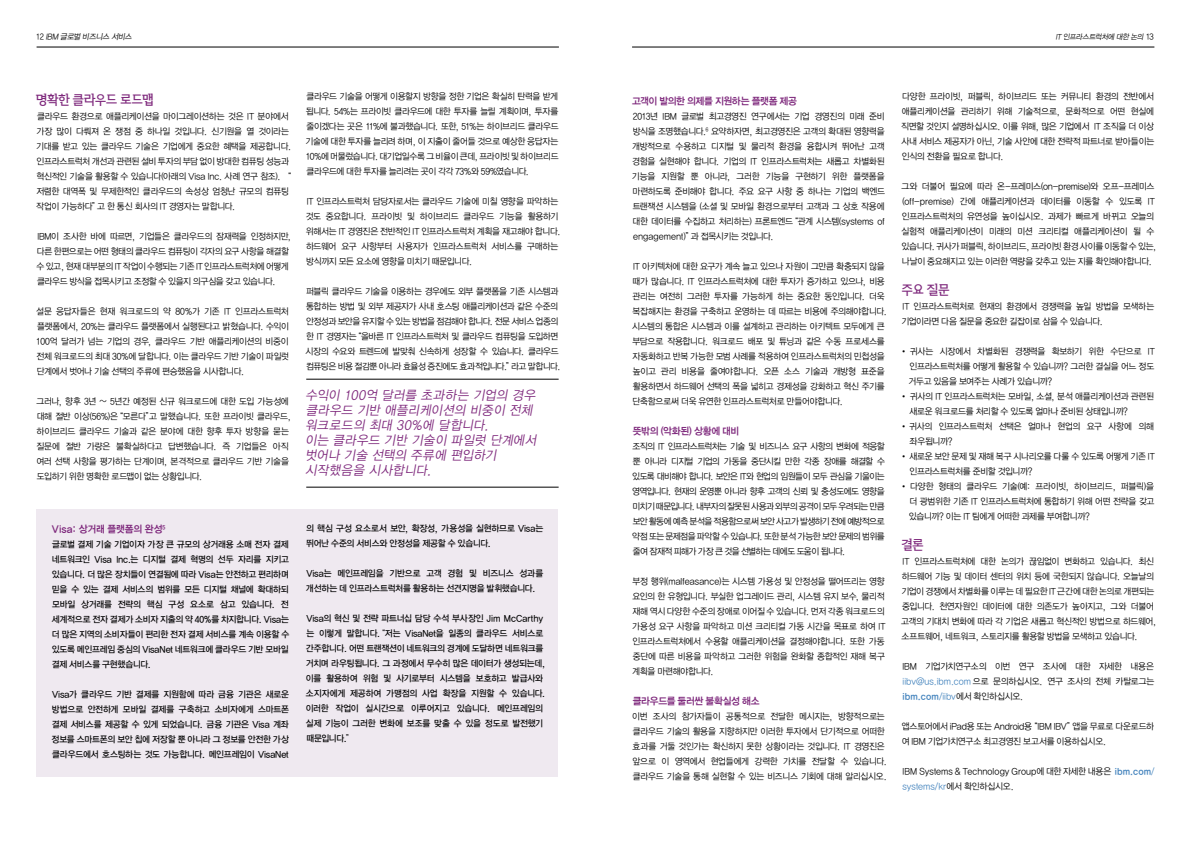
<style>
.page{position:relative;width:1191px;height:842px;background:#fff}
.page>*{position:absolute;margin:0;border:0;box-sizing:border-box;transform-origin:0 0}
.t1{font:14px "San Bk M";letter-spacing:-.045em;color:#7e287c}
.t2{font:italic 13px/15px "YGO125";color:#7e287c;scale:.95 1}
.t3{font:10px "YGO145";letter-spacing:-.1em;color:#7e287c;scale:.95 1}
.t4{font:10px "YGO145";letter-spacing:-.08em;color:#7e287c;scale:.95 1}
.t5{font:9px/15px "YGO125";letter-spacing:-.11em;color:#000;scale:.95 1}
.t6{font:9px/15px "YGO135";letter-spacing:-.095em;color:#000;scale:.95 1}
.t7{font:9px/15px "YGO125";letter-spacing:-.075em;color:#000;scale:.95 1}
.t8{font:italic 8px "YGO125";color:#000;scale:.95 1}
.t9{font:italic 7.5px "YGO125";color:#000;scale:.95 1}
.s1{font-style:normal}
.s2{font-family:"YGO12";font-style:normal;font-size:8px}
.s3{font-family:"YGO125"}
.s4{color:#4383bd}
.s5{font-family:"YGO145";color:#4383bd}
</style>
<div class="page">
<hr style="left:37px;top:47px;width:522px;height:1px;background:#000">
<hr style="left:632px;top:47px;width:522px;height:1px;background:#000">
<hr style="left:306px;top:379px;width:252px;height:1px;background:#000">
<hr style="left:306px;top:487px;width:252px;height:1px;background:#000">
<div style="left:37px;top:509px;width:521px;height:268px;background:#efe9f0"></div>
<p class="t8" style="left:36px;top:31px;width:105px"><span class="s1">1 2</span> IBM 글로벌 비즈니스 서비스</p>
<p class="t9" style="left:1055px;top:32px;width:105px">IT인프라스트럭처에 대한 논의 <span class="s2">1 3</span></p>
<h1 class="t1" style="left:36px;top:92px;width:120px">명확한 클라우드 로드맵</h1>
<p class="t5" style="left:36px;top:109px;width:271px">클라우드 환경으로 애플리케이션을 마이그레이션하는 것은 IT 분야에서 가장 많이 다뤄져 온 쟁점 중 하나일 것입니다. 신기원을 열 것이라는 기대를 받고 있는 클라우드 기술은 기업에게 중요한 혜택을 제공합니다. 인프라스트럭처 개선과 관련된 설비 투자의 부담 없이 방대한 컴퓨팅 성능과 혁신적인 기술을 활용할 수 있습니다(아래의 Visa Inc. 사례 연구 참조). “ 저렴한 대역폭 및 무제한적인 클라우드의 속성상 엄청난 규모의 컴퓨팅 작업이 가능하다”고 한 통신 회사의 IT 경영자는 말합니다.</p>
<p class="t5" style="left:36px;top:229px;width:270px">IBM이 조사한 바에 따르면, 기업들은 클라우드의 잠재력을 인정하지만, 다른 한편으로는 어떤 형태의 클라우드 컴퓨팅이 각자의 요구 사항을 해결할 수 있고, 현재 대부분의 IT 작업이 수행되는 기존 IT 인프라스트럭처에 어떻게 클라우드 방식을 접목시키고 조정할 수 있을지 의구심을 갖고 있습니다.</p>
<p class="t5" style="left:36px;top:304px;width:268px;text-align:justify">설문 응답자들은 현재 워크로드의 약 80%가 기존 IT 인프라스트럭처 플랫폼에서, 20%는 클라우드 플랫폼에서 실행된다고 밝혔습니다. 수익이 100억 달러가 넘는 기업의 경우, 클라우드 기반 애플리케이션의 비중이 전체 워크로드의 최대 30%에 달합니다. 이는 클라우드 기반 기술이 파일럿 단계에서 벗어나 기술 선택의 주류에 편승했음을 시사합니다.</p>
<p class="t5" style="left:36px;top:394px;width:270px">그러나, 향후 3년 ~ 5년간 예정된 신규 워크로드에 대한 도입 가능성에 대해 절반 이상(56%)은“모른다”고 말했습니다. 또한 프라이빗 클라우드, 하이브리드 클라우드 기술과 같은 분야에 대한 향후 투자 방향을 묻는 질문에 절반 가량은 불확실하다고 답변했습니다. 즉 기업들은 아직 여러 선택 사항을 평가하는 단계이며, 본격적으로 클라우드 기반 기술을 도입하기 위한 명확한 로드맵이 없는 상황입니다.</p>
<p class="t5" style="left:305px;top:89px;width:268px;text-align:justify">클라우드 기술을 어떻게 이용할지 방향을 정한 기업은 확실히 탄력을 받게 됩니다. 54%는 프라이빗 클라우드에 대한 투자를 늘릴 계획이며, 투자를 줄이겠다는 곳은 11%에 불과했습니다. 또한, 51%는 하이브리드 클라우드 기술에 대한 투자를 늘리려 하며, 이 지출이 줄어들 것으로 예상한 응답자는 10%에 머물렀습니다. 대기업일수록 그 비율이 큰데, 프라이빗 및 하이브리드 클라우드에 대한 투자를 늘리려는 곳이 각각 73%와 59%였습니다.</p>
<p class="t5" style="left:305px;top:194px;width:270px">IT 인프라스트럭처 담당자로서는 클라우드 기술에 미칠 영향을 파악하는 것도 중요합니다. 프라이빗 및 하이브리드 클라우드 기능을 활용하기 위해서는 IT 경영진은 전반적인 IT 인프라스트럭처 계획을 재고해야 합니다. 하드웨어 요구 사항부터 사용자가 인프라스트럭처 서비스를 구매하는 방식까지 모든 요소에 영향을 미치기 때문입니다.</p>
<p class="t5" style="left:305px;top:284px;width:271px">퍼블릭 클라우드 기술을 이용하는 경우에도 외부 플랫폼을 기존 시스템과 통합하는 방법 및 외부 제공자가 사내 호스팅 애플리케이션과 같은 수준의 안정성과 보안을 유지할 수 있는 방법을 점검해야 합니다. 전문 서비스 업종의 한 IT 경영자는“올바른 IT 인프라스트럭처 및 클라우드 컴퓨팅을 도입하면 시장의 수요와 트렌드에 발맞춰 신속하게 성장할 수 있습니다. 클라우드 컴퓨팅은 비용 절감뿐 아니라 효율성 증진에도 효과적입니다.”라고 말합니다.</p>
<h2 class="t2" style="left:305px;top:388px;width:249px">수익이 100억 달러를 초과하는 기업의 경우 클라우드 기반 애플리케이션의 비중이 전체 워크로드의 최대 30%에 달합니다.<br>이는 클라우드 기반 기술이 파일럿 단계에서 벗어나 기술 선택의 주류에 편입하기 시작했음을 시사합니다.</h2>
<p class="t4" style="left:52px;top:523px;width:122px">Visa: 상거래 플랫폼의 완성<sup>5</sup></p>
<p class="t6" style="left:51px;top:537px;width:252px;text-align:justify">글로벌 결제 기술 기업이자 가장 큰 규모의 상거래용 소매 전자 결제 네트워크인 Visa Inc.는 디지털 결제 혁명의 선두 자리를 지키고 있습니다. 더 많은 장치들이 연결됨에 따라 Visa는 안전하고 편리하며 믿을 수 있는 결제 서비스의 범위를 모든 디지털 채널에 확대하되 모바일 상거래를 전략의 핵심 구성 요소로 삼고 있습니다. 전 세계적으로 전자 결제가 소비자 지출의 약 40%를 차지합니다. Visa는 더 많은 지역의 소비자들이 편리한 전자 결제 서비스를 계속 이용할 수 있도록 메인프레임 중심의 VisaNet 네트워크에 클라우드 기반 모바일 결제 서비스를 구현했습니다.</p>
<p class="t6" style="left:51px;top:687px;width:252px;text-align:justify">Visa가 클라우드 기반 결제를 지원함에 따라 금융 기관은 새로운 방법으로 안전하게 모바일 결제를 구축하고 소비자에게 스마트폰 결제 서비스를 제공할 수 있게 되었습니다. 금융 기관은 Visa 계좌 정보를 스마트폰의 보안 칩에 저장할 뿐 아니라 그 정보를 안전한 가상 클라우드에서 호스팅하는 것도 가능합니다. 메인프레임이 VisaNet</p>
<p class="t6" style="left:306px;top:521px;width:252px">의 핵심 구성 요소로서 보안, 확장성, 가용성을 실현하므로 Visa는 뛰어난 수준의 서비스와 안정성을 제공할 수 있습니다.</p>
<p class="t6" style="left:306px;top:566px;width:252px">Visa는 메인프레임을 기반으로 고객 경험 및 비즈니스 성과를 개선하는 데 인프라스트럭처를 활용하는 선견지명을 발휘했습니다.</p>
<p class="t6" style="left:305px;top:611px;width:255px">Visa의 혁신 및 전략 파트너십 담당 수석 부사장인 Jim McCarthy 는 이렇게 말합니다.<span class="s3">“</span>저는 VisaNet을 일종의 클라우드 서비스로 간주합니다. 어떤 트랜잭션이 네트워크의 경계에 도달하면 네트워크를 거치며 라우팅됩니다. 그 과정에서 무수히 많은 데이터가 생성되는데, 이를 활용하여 위험 및 사기로부터 시스템을 보호하고 발급사와 소지자에게 제공하여 가맹점의 사업 확장을 지원할 수 있습니다. 이러한 작업이 실시간으로 이루어지고 있습니다. 메인프레임의 실제 기능이 그러한 변화에 보조를 맞출 수 있을 정도로 발전했기 때문입니다.<span class="s3">”</span></p>
<p class="t3" style="left:632px;top:94px;width:176px">고객이 발의한 의제를 지원하는 플랫폼 제공</p>
<p class="t5" style="left:631px;top:109px;width:268px;text-align:justify">2013년 IBM 글로벌 최고경영진 연구에서는 기업 경영진의 미래 준비 방식을 조명했습니다.<sup>6</sup> 요약하자면, 최고경영진은 고객의 확대된 영향력을 개방적으로 수용하고 디지털 및 물리적 환경을 융합시켜 뛰어난 고객 경험을 실현해야 합니다. 기업의 IT 인프라스트럭처는 새롭고 차별화된 기능을 지원할 뿐 아니라, 그러한 기능을 구현하기 위한 플랫폼을 마련하도록 준비해야 합니다. 주요 요구 사항 중 하나는 기업의 백엔드 트랜잭션 시스템을 (소셜 및 모바일 환경으로부터 고객과 그 상호 작용에 대한 데이터를 수집하고 처리하는) 프론트엔드“관계 시스템(systems of engagement)”과 접목시키는 것입니다.</p>
<p class="t5" style="left:631px;top:259px;width:271px">IT 아키텍처에 대한 요구가 계속 늘고 있으나 자원이 그만큼 확충되지 않을 때가 많습니다. IT 인프라스트럭처에 대한 투자가 증가하고 있으나, 비용 관리는 여전히 그러한 투자를 가능하게 하는 중요한 동인입니다. 더욱 복잡해지는 환경을 구축하고 운영하는 데 따르는 비용에 주의해야합니다. 시스템의 통합은 시스템과 이를 설계하고 관리하는 아키텍트 모두에게 큰 부담으로 작용합니다. 워크로드 배포 및 튜닝과 같은 수동 프로세스를 자동화하고 반복 가능한 모범 사례를 적용하여 인프라스트럭처의 민첩성을 높이고 관리 비용을 줄여야합니다. 오픈 소스 기술과 개방형 표준을 활용하면서 하드웨어 선택의 폭을 넓히고 경제성을 강화하고 혁신 주기를 단축함으로써 더욱 유연한 인프라스트럭처로 만들어야합니다.</p>
<p class="t3" style="left:632px;top:424px;width:114px">뜻밖의 (악화된) 상황에 대비</p>
<p class="t5" style="left:632px;top:439px;width:268px;text-align:justify">조직의 IT 인프라스트럭처는 기술 및 비즈니스 요구 사항의 변화에 적응할 뿐 아니라 디지털 기업의 가동을 중단시킬 만한 각종 장애를 해결할 수 있도록 대비해야 합니다. 보안은 IT와 현업의 임원들이 모두 관심을 기울이는 영역입니다. 현재의 운영뿐 아니라 향후 고객의 신뢰 및 충성도에도 영향을 미치기 때문입니다. 내부자의 잘못된 사용과 외부의 공격이 모두 우려되는 만큼 보안 활동에 예측 분석을 적용함으로써 보안 사고가 발생하기 전에 예방적으로 약점 또는 문제점을 파악할 수 있습니다. 또한 분석 가능한 보안 문제의 범위를 줄여 잠재적 피해가 가장 큰 것을 선별하는 데에도 도움이 됩니다.</p>
<p class="t5" style="left:632px;top:574px;width:269px;text-align:justify">부정 행위(malfeasance)는 시스템 가용성 및 안정성을 떨어뜨리는 영향 요인의 한 유형입니다. 부실한 업그레이드 관리, 시스템 유지 보수, 물리적 재해 역시 다양한 수준의 장애로 이어질 수 있습니다. 먼저 각종 워크로드의 가용성 요구 사항을 파악하고 미션 크리티컬 가동 시간을 목표로 하여 IT 인프라스트럭처에서 수용할 애플리케이션을 결정해야합니다. 또한 가동 중단에 따른 비용을 파악하고 그러한 위험을 완화할 종합적인 재해 복구 계획을 마련해야합니다.</p>
<p class="t3" style="left:632px;top:694px;width:136px">클라우드를 둘러싼 불확실성 해소</p>
<p class="t5" style="left:632px;top:709px;width:270px">이번 조사의 참가자들이 공통적으로 전달한 메시지는, 방향적으로는 클라우드 기술의 활용을 지향하지만 이러한 투자에서 단기적으로 어떠한 효과를 거둘 것인가는 확신하지 못한 상황이라는 것입니다. IT 경영진은 앞으로 이 영역에서 현업들에게 강력한 가치를 전달할 수 있습니다. 클라우드 기술을 통해 실현할 수 있는 비즈니스 기회에 대해 알리십시오.</p>
<p class="t5" style="left:901px;top:89px;width:268px;text-align:justify">다양한 프라이빗, 퍼블릭, 하이브리드 또는 커뮤니티 환경의 전반에서 애플리케이션을 관리하기 위해 기술적으로, 문화적으로 어떤 현실에 직면할 것인지 설명하십시오. 이를 위해, 많은 기업에서 IT 조직을 더 이상 사내 서비스 제공자가 아닌, 기술 사안에 대한 전략적 파트너로 받아들이는 인식의 전환을 필요로 합니다.</p>
<p class="t5" style="left:901px;top:179px;width:270px">그와 더불어 필요에 따라 온-프레미스(on-premise)와 오프-프레미스 (off-premise) 간에 애플리케이션과 데이터를 이동할 수 있도록 IT 인프라스트럭처의 유연성을 높이십시오. 과제가 빠르게 바뀌고 오늘의 실험적 애플리케이션이 미래의 미션 크리티컬 애플리케이션이 될 수 있습니다. 귀사가 퍼블릭, 하이브리드, 프라이빗 환경 사이를 이동할 수 있는, 나날이 중요해지고 있는 이러한 역량을 갖추고 있는 지를 확인해야합니다.</p>
<h1 class="t1" style="left:901px;top:282px;width:50px">주요 질문</h1>
<p class="t5" style="left:901px;top:299px;width:268px">IT 인프라스트럭처로 현재의 환경에서 경쟁력을 높일 방법을 모색하는 기업이라면 다음 질문을 중요한 길잡이로 삼을 수 있습니다.</p>
<p class="t5" style="left:908px;top:344px;width:261px;text-align:justify;text-indent:-9px">• 귀사는 시장에서 차별화된 경쟁력을 확보하기 위한 수단으로 IT 인프라스트럭처를 어떻게 활용할 수 있습니까? 그러한 결실을 어느 정도 거두고 있음을 보여주는 사례가 있습니까?</p>
<p class="t5" style="left:909px;top:389px;width:260px;text-indent:-10px">• 귀사의 IT 인프라스트럭처는 모바일, 소셜, 분석 애플리케이션과 관련된 새로운 워크로드를 처리할 수 있도록 얼마나 준비된 상태입니까?</p>
<p class="t5" style="left:909px;top:419px;width:259px;text-indent:-10px">• 귀사의 인프라스트럭처 선택은 얼마나 현업의 요구 사항에 의해 좌우됩니까?</p>
<p class="t5" style="left:909px;top:449px;width:260px;text-indent:-10px">• 새로운 보안 문제 및 재해 복구 시나리오를 다룰 수 있도록 어떻게 기존 IT 인프라스트럭처를 준비할 것입니까?</p>
<p class="t5" style="left:908px;top:479px;width:261px;text-align:justify;text-indent:-9px">• 다양한 형태의 클라우드 기술(예: 프라이빗, 하이브리드, 퍼블릭)을 더 광범위한 기존 IT 인프라스트럭처에 통합하기 위해 어떤 전략을 갖고 있습니까? 이는 IT 팀에게 어떠한 과제를 부여합니까?</p>
<h1 class="t1" style="left:901px;top:537px;width:24px">결론</h1>
<p class="t5" style="left:901px;top:554px;width:271px">IT 인프라스트럭처에 대한 논의가 끊임없이 변화하고 있습니다. 최신 하드웨어 기능 및 데이터 센터의 위치 등에 국한되지 않습니다. 오늘날의 기업이 경쟁에서 차별화를 이루는 데 필요한 IT 근간에 대한 논의로 개편되는 중입니다. 천연자원인 데이터에 대한 의존도가 높아지고, 그와 더불어 고객의 기대치 변화에 따라 각 기업은 새롭고 혁신적인 방법으로 하드웨어, 소프트웨어, 네트워크, 스토리지를 활용할 방법을 모색하고 있습니다.</p>
<p class="t5" style="left:902px;top:659px;width:267px;text-align:justify">IBM 기업가치연구소의 이번 연구 조사에 대한 자세한 내용은 <span class="s4">iibv@us.ibm.com</span> 으로 문의하십시오. 연구 조사의 전체 카탈로그는 <span class="s5">ibm.com</span><span class="s4">/iibv</span>에서 확인하십시오.</p>
<p class="t5" style="left:901px;top:719px;width:268px">앱스토어에서 iPad용 또는 Android용“IBM IBV”앱을 무료로 다운로드하 여 IBM 기업가치연구소 최고경영진 보고서를 이용하십시오.</p>
<p class="t7" style="left:902px;top:764px;width:268px">IBM Systems &amp; Technology Group에 대한 자세한 내용은 <span class="s5">ibm.com</span><span class="s4">/ systems/kr</span>에서 확인하십시오.</p>
</div>
